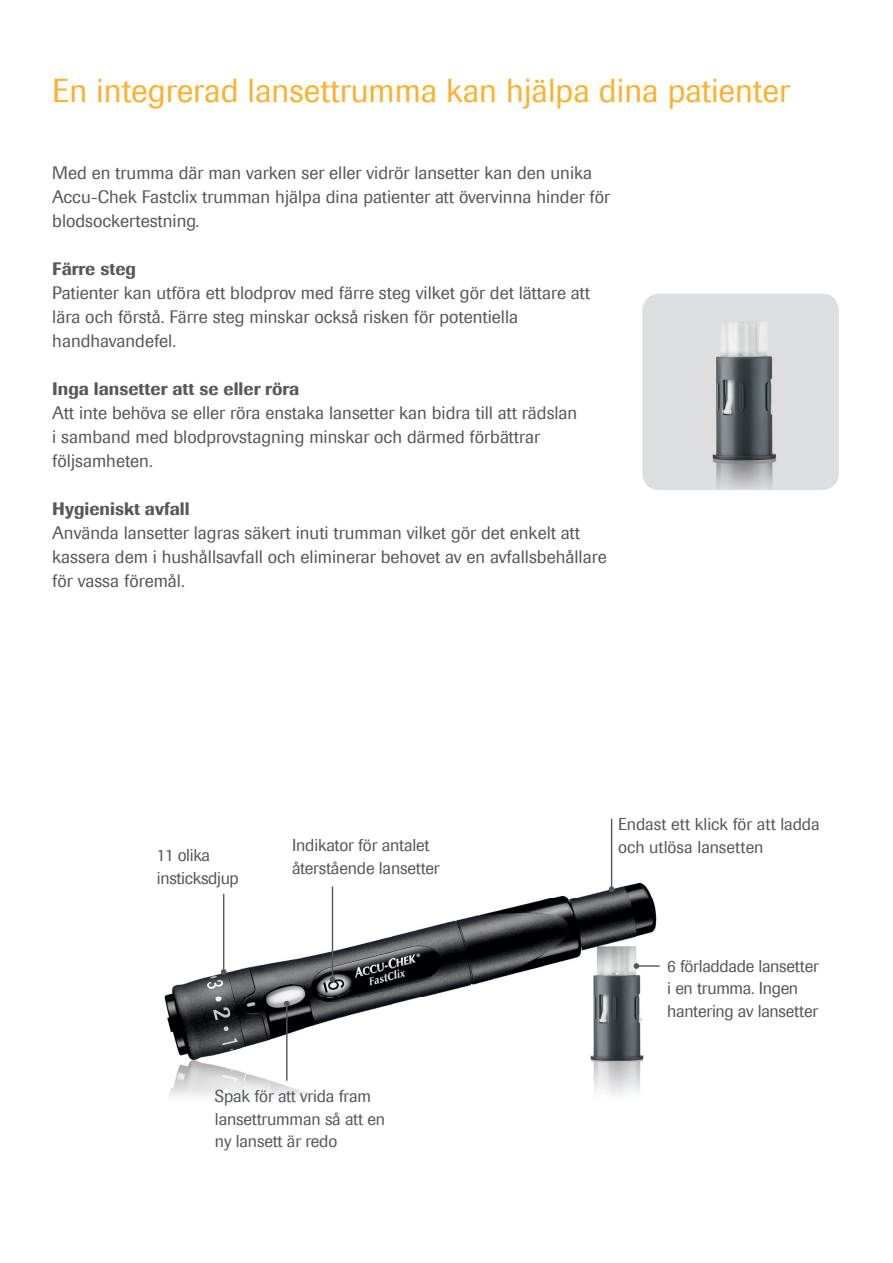
<style>
.page{position:relative;width:893px;height:1263px;background:#fff}
.page>*{position:absolute;margin:0;border:0;box-sizing:border-box;transform-origin:0 0}
.t1{font:33px "Imago";color:#fbb131}
.t2{font:18px/24px "Imago";color:#57585a}
.t3{font:500 18px "Imago";color:#57585a}
.t4{font:17.1px/22.8px "Imago";letter-spacing:-.01em;color:#57585a}
</style>
<div class="page">
<div style="left:642px;top:294px;width:197px;height:196px;background:#dddee0;border-radius:17px"></div>
<img style="left:712px;top:322px;width:64px;height:166px">
<img style="left:164px;top:818px;width:493px;height:278px">
<hr style="left:611px;top:819px;width:1px;height:70px;background:#57585a">
<svg style="left:609px;top:886px;width:5px;height:6px"></svg>
<hr style="left:332px;top:886px;width:1px;height:93px;background:#57585a">
<svg style="left:330px;top:977px;width:5px;height:5px"></svg>
<hr style="left:286px;top:1004px;width:1px;height:77px;background:#57585a">
<svg style="left:284px;top:1001px;width:6px;height:5px"></svg>
<hr style="left:223px;top:894px;width:1px;height:78px;background:#57585a">
<svg style="left:221px;top:969px;width:6px;height:6px"></svg>
<hr style="left:636px;top:965px;width:24px;height:2px;background:#57585a">
<svg style="left:634px;top:963px;width:5px;height:6px"></svg>
<h1 class="t1" style="left:52px;top:69px;width:739px">En integrerad lansettrumma kan hjälpa dina patienter</h1>
<p class="t2" style="left:52px;top:160px;width:559px">Med en trumma där man varken ser eller vidrör lansetter kan den unika<br>Accu-Chek Fastclix trumman hjälpa dina patienter att övervinna hinder för blodsockertestning.</p>
<p class="t3" style="left:52px;top:257px;width:85px">Färre steg</p>
<p class="t2" style="left:52px;top:280px;width:539px">Patienter kan utföra ett blodprov med färre steg vilket gör det lättare att lära och förstå. Färre steg minskar också risken för potentiella handhavandefel.</p>
<p class="t3" style="left:52px;top:377px;width:249px">Inga lansetter att se eller röra</p>
<p class="t2" style="left:52px;top:400px;width:527px">Att inte behöva se eller röra enstaka lansetter kan bidra till att rädslan i samband med blodprovstagning minskar och därmed förbättrar följsamheten.</p>
<p class="t3" style="left:52px;top:497px;width:139px">Hygieniskt avfall</p>
<p class="t2" style="left:52px;top:520px;width:556px">Använda lansetter lagras säkert inuti trumman vilket gör det enkelt att kassera dem i hushållsavfall och eliminerar behovet av en avfallsbehållare för vassa föremål.</p>
<p class="t4" style="left:157px;top:843px;width:84px">11 olika insticksdjup</p>
<p class="t4" style="left:292px;top:834px;width:149px">Indikator för antalet återstående lansetter</p>
<p class="t4" style="left:215px;top:1084px;width:172px">Spak för att vrida fram lansettrumman så att en ny lansett är redo</p>
<p class="t4" style="left:618px;top:813px;width:203px">Endast ett klick för att ladda och utlösa lansetten</p>
<p class="t4" style="left:667px;top:954px;width:153px">6 förladdade lansetter i en trumma. Ingen hantering av lansetter</p>
</div>
